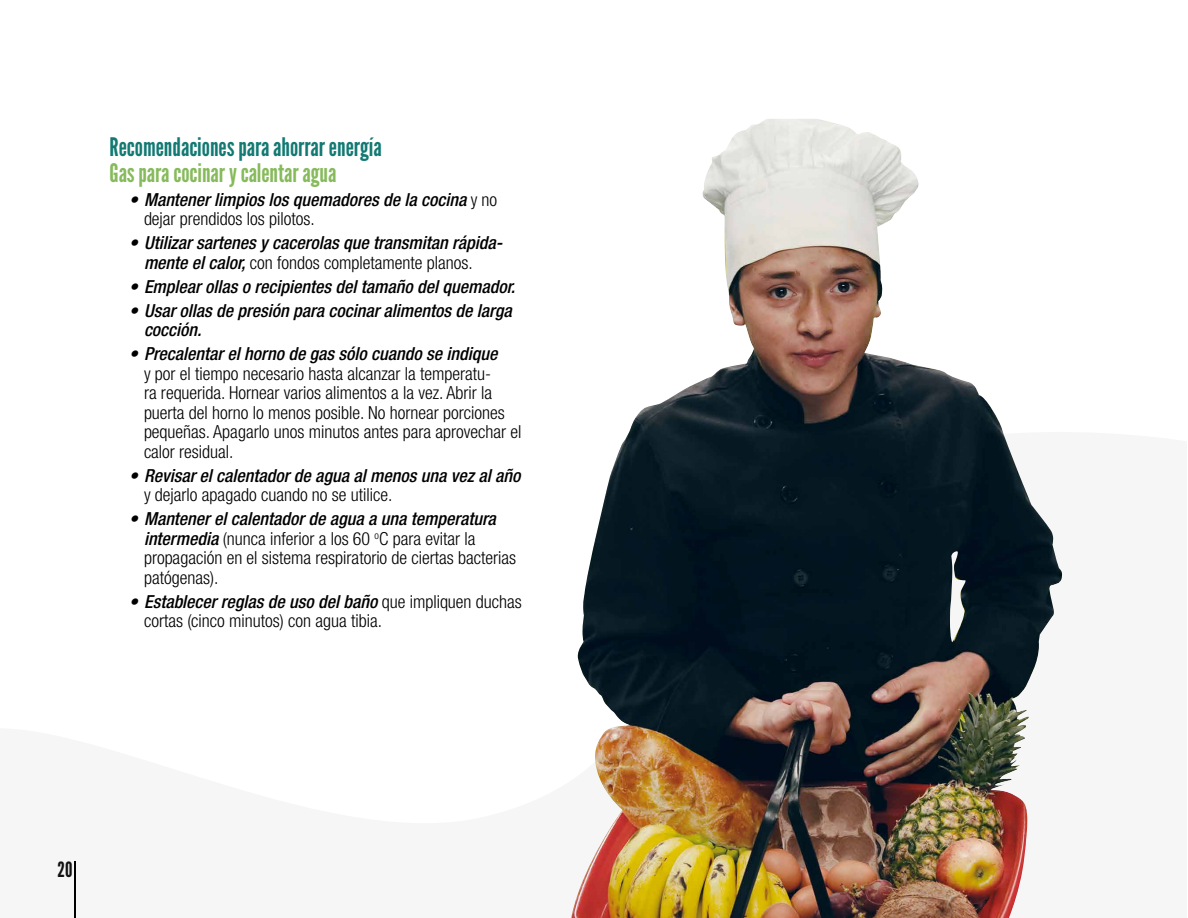
<style>
.page{position:relative;width:1188px;height:918px;background:#fff}
.page>*{position:absolute;margin:0;border:0;box-sizing:border-box;transform-origin:0 0}
.t1{font:25.5px "League Gothic";color:#137973}
.t2{font:25.5px "League Gothic";color:#86ba5b}
.t3{font:21px "League Gothic";color:#111211}
.t4{font:300 condensed 18px/19.5px "Helvetica Neue";color:#000}
.t5{font:italic 500 condensed 18px/19.5px "Helvetica Neue";color:#000}
.s1{font-weight:300;font-style:normal}
.s2{font-weight:500;font-style:italic}
</style>
<div class="page">
<svg style="left:74px;top:486px;width:989px;height:432px"></svg>
<img style="left:571px;top:119px;width:453px;height:799px">
<hr style="left:75px;top:861px;width:1px;height:57px;background:#000">
<h1 class="t1" style="left:110px;top:132px;width:274px">Recomendaciones para ahorrar energía</h1>
<h1 class="t2" style="left:110px;top:157px;width:228px">Gas para cocinar y calentar agua</h1>
<p class="t5" style="left:144px;top:189px;width:355px;text-indent:-15px">• Mantener limpios los quemadores de la cocina <span class="s1">y no dejar prendidos los pilotos.</span></p>
<p class="t5" style="left:144px;top:233px;width:360px;text-indent:-15px">• Utilizar sartenes y cacerolas que transmitan rápida&shy;mente el calor, <span class="s1">con fondos completamente planos.</span></p>
<p class="t5" style="left:129px;top:276px;width:387px">• Emplear ollas o recipientes del tamaño del quemador.</p>
<p class="t5" style="left:144px;top:300px;width:369px;text-indent:-15px">• Usar ollas de presión para cocinar alimentos de larga cocción.</p>
<p class="t5" style="left:129px;top:344px;width:370px">• Precalentar el horno de gas sólo cuando se indique</p>
<p class="t4" style="left:144px;top:363px;width:379px">y por el tiempo necesario hasta alcanzar la temperatu-<br>ra requerida. Hornear varios alimentos a la vez. Abrir la puerta del horno lo menos posible. No hornear porciones pequeñas. Apagarlo unos minutos antes para aprovechar el calor residual.</p>
<p class="t5" style="left:129px;top:465px;width:393px">• Revisar el calentador de agua al menos una vez al año</p>
<p class="t4" style="left:144px;top:485px;width:250px">y dejarlo apagado cuando no se utilice.</p>
<p class="t4" style="left:144px;top:509px;width:374px;text-indent:-15px"><span class="s2">• Mantener el calentador de agua a una temperatura intermedia</span> (nunca inferior a los 60 <sup>o</sup>C para evitar la propagación en el sistema respiratorio de ciertas bacterias patógenas).</p>
<p class="t4" style="left:144px;top:591px;width:379px;text-indent:-15px"><span class="s2">• Establecer reglas de uso del baño</span> que impliquen duchas cortas (cinco minutos) con agua tibia.</p>
<p class="t3" style="left:58px;top:857px;width:16px">20</p>
</div>
